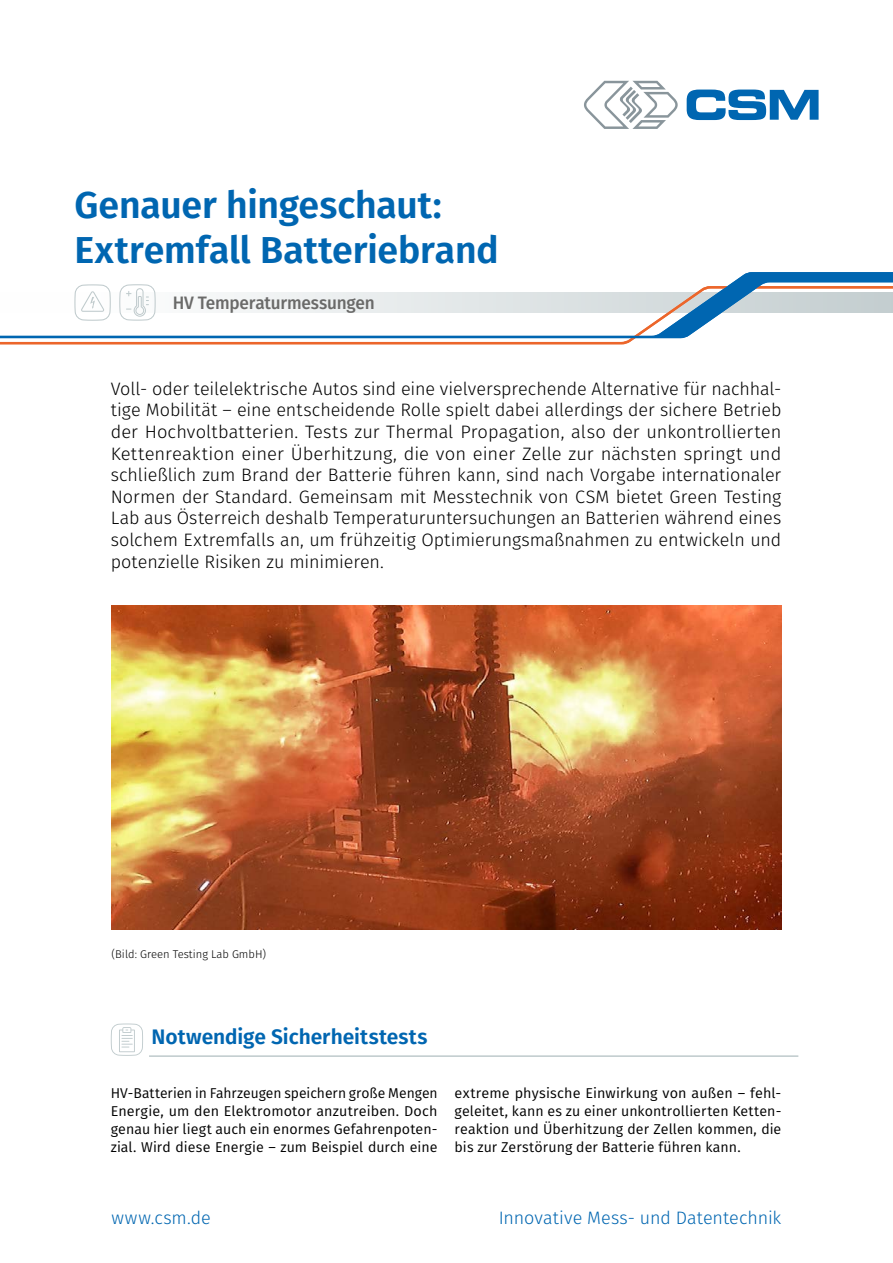
<style>
.page{position:relative;width:893px;height:1263px;background:#fff}
.page>*{position:absolute;margin:0;border:0;box-sizing:border-box;transform-origin:0 0}
.Titel{font:600 37.5px/45px "Fira Sans";letter-spacing:-.005em;color:#0066b1}
.t1{font:600 21px "Fira Sans";color:#0066b1}
.Einleitung{font:300 18px/21.6px "Fira Sans";letter-spacing:-.005em;color:#000;text-align:justify}
.t2{font:300 18px "Fira Sans";color:#0066b1}
.Kategorie{font:500 18px "Fira Sans";letter-spacing:-.01em;color:#6a6a69;scale:.96 1}
.Text{font:14.25px/18px "Fira Sans";letter-spacing:.005em;color:#000;text-align:justify}
.t3{font:300 11.25px "Fira Sans";color:#000}
</style>
<div class="page">
<svg style="left:584px;top:81px;width:94px;height:48px"></svg>
<svg style="left:687px;top:90px;width:132px;height:30px"></svg>
<svg style="left:0;top:338px;width:683px;height:6px"></svg>
<svg style="left:0;top:272px;width:893px;height:66px"></svg>
<hr style="left:149px;top:1055px;width:649px;height:2px;background:#bfcacc">
<svg style="left:111px;top:1023px;width:32px;height:33px"></svg>
<svg style="left:119px;top:284px;width:37px;height:37px"></svg>
<svg style="left:74px;top:284px;width:37px;height:37px"></svg>
<img style="left:112px;top:605px;width:669px;height:324px">
<p class="Titel" style="left:74px;top:180px;width:426px">Genauer hingeschaut:<br>Extremfall Batteriebrand</p>
<p class="Kategorie" style="left:173px;top:288px;width:212px">HV Temperaturmessungen</p>
<p class="Einleitung" style="left:111px;top:378px;width:672px">Voll- oder teilelektrische Autos sind eine vielversprechende Alternative für nachhal&shy;tige Mobilität – eine entscheidende Rolle spielt dabei allerdings der sichere Betrieb der Hochvoltbatterien. Tests zur Thermal Propagation, also der unkontrollierten Kettenreaktion einer Überhitzung, die von einer Zelle zur nächsten springt und schließlich zum Brand der Batterie führen kann, sind nach Vorgabe internationaler Normen der Standard. Gemeinsam mit Messtechnik von CSM bietet Green Testing Lab aus Österreich deshalb Temperaturuntersuchungen an Batterien während eines solchem Extremfalls an, um frühzeitig Optimierungsmaßnahmen zu entwickeln und potenzielle Risiken zu minimieren.</p>
<p class="t3" style="left:112px;top:946px;width:156px">(Bild: Green Testing Lab GmbH)</p>
<p class="t1" style="left:152px;top:1019px;width:277px">Notwendige Sicherheitstests</p>
<p class="Text" style="left:111px;top:1084px;width:328px">HV-Batterien in Fahrzeugen speichern große Mengen Energie, um den Elektromotor anzutreiben. Doch genau hier liegt auch ein enormes Gefahrenpoten&shy;zial. Wird diese Energie – zum Beispiel durch eine</p>
<p class="Text" style="left:455px;top:1084px;width:328px">extreme physische Einwirkung von außen – fehl&shy;geleitet, kann es zu einer unkontrollierten Ketten&shy;reaktion und Überhitzung der Zellen kommen, die bis zur Zerstörung der Batterie führen kann.</p>
<p class="t2" style="left:112px;top:1205px;width:101px">www.csm.de</p>
<p class="t2" style="left:499px;top:1204px;width:284px">Innovative Mess- und Datentechnik</p>
</div>
